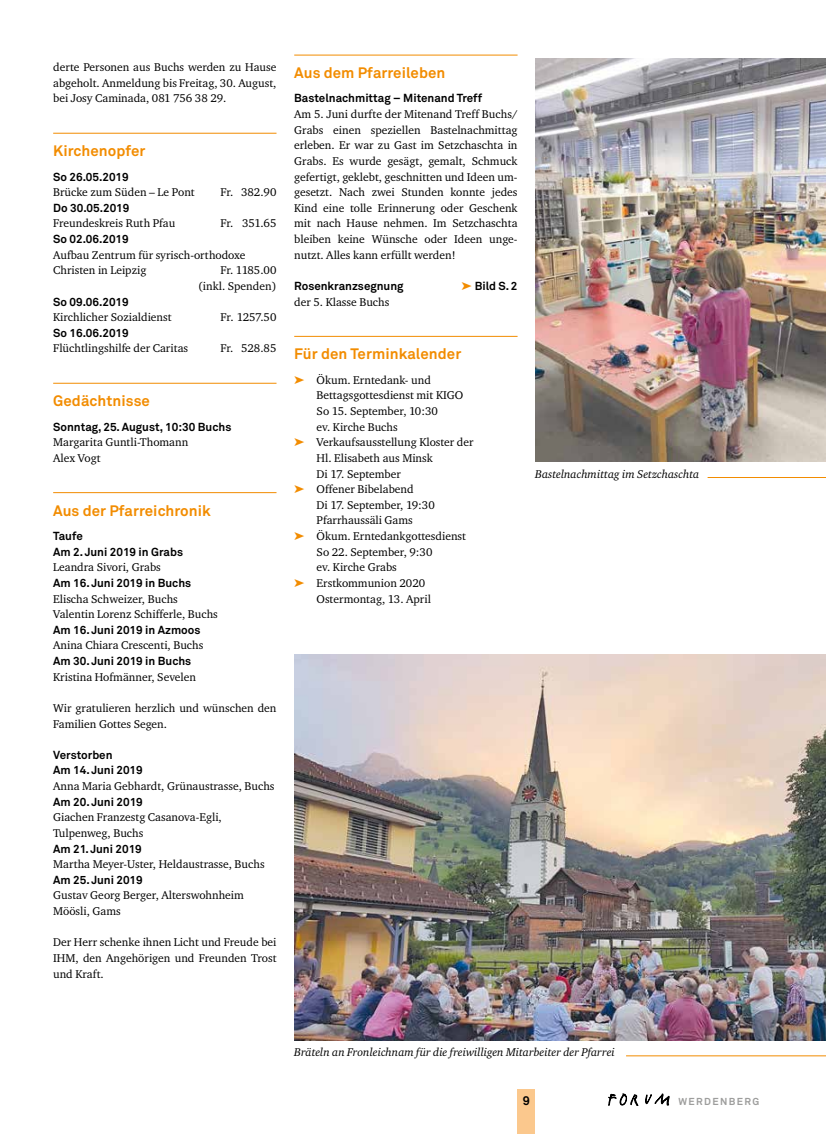
<style>
.page{position:relative;width:826px;height:1134px;background:#fff}
.page>*{position:absolute;margin:0;border:0;box-sizing:border-box;transform-origin:0 0}
.t1{font:700 15px "Akkurat";letter-spacing:.005em;color:#f28c00}
.t2{font:700 12.5px "Akkurat";color:#000}
.t3{font:11.5px/15.6px "Charter ITC";color:#000}
.t4{font:700 11.5px/15.6px "Akkurat";color:#000}
.t5{font:italic 11.5px "Charter ITC";color:#000}
.t6{font:700 10px "Akkurat";letter-spacing:.14em;color:#9d9d9c}
.s1{color:#f28c00}
</style>
<div class="page">
<svg style="left:645px;top:1094px;width:24px;height:11px"></svg>
<svg style="left:608px;top:1094px;width:30px;height:12px"></svg>
<div style="left:517px;top:1090px;width:18px;height:44px;background:#fbc88d"></div>
<hr style="left:53px;top:133px;width:223px;height:1px;background:#f28c00">
<hr style="left:53px;top:383px;width:223px;height:1px;background:#f28c00">
<hr style="left:53px;top:492px;width:223px;height:1px;background:#f28c00">
<hr style="left:294px;top:55px;width:223px;height:1px;background:#f28c00">
<hr style="left:294px;top:336px;width:223px;height:1px;background:#f28c00">
<img style="left:535px;top:58px;width:291px;height:404px">
<img style="left:294px;top:654px;width:532px;height:386px">
<hr style="left:707px;top:477px;width:119px;height:1px;background:#f28c00">
<hr style="left:626px;top:1056px;width:200px;height:1px;background:#f28c00">
<p class="t3" style="left:53px;top:59px;width:225px;text-align:justify">derte Personen aus Buchs werden zu Hause abgeholt. Anmeldung bis Freitag, 30. August, bei Josy Caminada, 081 756 38 29.</p>
<h1 class="t1" style="left:53px;top:141px;width:94px">Kirchenopfer</h1>
<p class="t4" style="left:53px;top:169px;width:77px">So 26.05.2019</p>
<p class="t3" style="left:53px;top:184px;width:143px">Brücke zum Süden – Le Pont</p>
<p class="t3" style="left:220px;top:184px;width:58px">Fr. 382.90</p>
<p class="t4" style="left:53px;top:200px;width:78px">Do 30.05.2019</p>
<p class="t3" style="left:53px;top:215px;width:124px">Freundeskreis Ruth Pfau</p>
<p class="t3" style="left:220px;top:215px;width:58px">Fr. 351.65</p>
<p class="t4" style="left:53px;top:231px;width:77px">So 02.06.2019</p>
<p class="t3" style="left:53px;top:247px;width:194px">Aufbau Zentrum für syrisch-orthodoxe<br>Christen in Leipzig</p>
<p class="t3" style="left:198px;top:262px;width:80px;text-align:right">Fr. 1185.00 (inkl. Spenden)</p>
<p class="t4" style="left:53px;top:294px;width:77px">So 09.06.2019</p>
<p class="t3" style="left:53px;top:309px;width:120px">Kirchlicher Sozialdienst</p>
<p class="t3" style="left:220px;top:309px;width:57px">Fr. 1257.50</p>
<p class="t4" style="left:53px;top:325px;width:77px">So 16.06.2019</p>
<p class="t3" style="left:53px;top:340px;width:136px">Flüchtlingshilfe der Caritas</p>
<p class="t3" style="left:220px;top:340px;width:58px">Fr. 528.85</p>
<h1 class="t1" style="left:53px;top:391px;width:98px">Gedächtnisse</h1>
<p class="t4" style="left:53px;top:419px;width:180px">Sonntag, 25. August, 10:30 Buchs</p>
<p class="t3" style="left:53px;top:434px;width:137px">Margarita Guntli-Thomann<br>Alex Vogt</p>
<h1 class="t1" style="left:53px;top:501px;width:159px">Aus der Pfarreichronik</h1>
<p class="t4" style="left:53px;top:528px;width:131px">Taufe<br>Am 2. Juni 2019 in Grabs</p>
<p class="t3" style="left:53px;top:559px;width:109px">Leandra Sivori, Grabs</p>
<p class="t4" style="left:53px;top:575px;width:139px">Am 16. Juni 2019 in Buchs</p>
<p class="t3" style="left:53px;top:590px;width:166px">Elischa Schweizer, Buchs<br>Valentin Lorenz Schifferle, Buchs</p>
<p class="t4" style="left:53px;top:622px;width:149px">Am 16. Juni 2019 in Azmoos</p>
<p class="t3" style="left:53px;top:637px;width:152px">Anina Chiara Crescenti, Buchs</p>
<p class="t4" style="left:53px;top:653px;width:140px">Am 30. Juni 2019 in Buchs</p>
<p class="t3" style="left:53px;top:669px;width:144px">Kristina Hofmänner, Sevelen</p>
<p class="t3" style="left:53px;top:700px;width:225px">Wir gratulieren herzlich und wünschen den<br>Familien Gottes Segen.</p>
<p class="t4" style="left:53px;top:747px;width:91px">Verstorben<br>Am 14. Juni 2019</p>
<p class="t3" style="left:53px;top:778px;width:223px">Anna Maria Gebhardt, Grünaustrasse, Buchs</p>
<p class="t4" style="left:53px;top:794px;width:91px">Am 20. Juni 2019</p>
<p class="t3" style="left:53px;top:809px;width:170px">Giachen Franzestg Casanova-Egli,<br>Tulpenweg, Buchs</p>
<p class="t4" style="left:53px;top:840px;width:90px">Am 21. Juni 2019</p>
<p class="t3" style="left:53px;top:856px;width:213px">Martha Meyer-Uster, Heldaustrasse, Buchs</p>
<p class="t4" style="left:53px;top:872px;width:91px">Am 25. Juni 2019</p>
<p class="t3" style="left:53px;top:887px;width:192px">Gustav Georg Berger, Alterswohnheim<br>Möösli, Gams</p>
<p class="t3" style="left:53px;top:934px;width:225px;text-align:justify">Der Herr schenke ihnen Licht und Freude bei IHM, den Angehörigen und Freunden Trost und Kraft.</p>
<h1 class="t1" style="left:294px;top:63px;width:153px">Aus dem Pfarreileben</h1>
<p class="t4" style="left:294px;top:90px;width:189px">Bastelnachmittag – Mitenand Treff</p>
<p class="t3" style="left:294px;top:106px;width:225px;text-align:justify">Am 5. Juni durfte der Mitenand Treff Buchs/ Grabs einen speziellen Bastelnachmittag erleben. Er war zu Gast im Setzchaschta in Grabs. Es wurde gesägt, gemalt, Schmuck gefertigt, geklebt, geschnitten und Ideen um&shy;gesetzt. Nach zwei Stunden konnte jedes Kind eine tolle Erinnerung oder Geschenk mit nach Hause nehmen. Im Setzchaschta bleiben keine Wünsche oder Ideen unge&shy;nutzt. Alles kann erfüllt werden!</p>
<p class="t4" style="left:294px;top:278px;width:111px">Rosenkranzsegnung</p>
<p class="t4" style="left:461px;top:278px;width:58px"><span class="s1">➤</span> Bild S. 2</p>
<p class="t3" style="left:294px;top:294px;width:97px">der 5. Klasse Buchs</p>
<h1 class="t1" style="left:294px;top:345px;width:168px">Für den Terminkalender</h1>
<p class="t3" style="left:294px;top:372px;width:138px"><span class="s1">➤</span> Ökum. Erntedank- und</p>
<p class="t3" style="left:316px;top:387px;width:148px">Bettagsgottesdienst mit KIGO</p>
<p class="t3" style="left:316px;top:403px;width:123px">So 15. September, 10:30</p>
<p class="t3" style="left:316px;top:419px;width:83px">ev. Kirche Buchs</p>
<p class="t3" style="left:294px;top:434px;width:181px"><span class="s1">➤</span> Verkaufsausstellung Kloster der</p>
<p class="t3" style="left:316px;top:450px;width:118px">Hl. Elisabeth aus Minsk</p>
<p class="t3" style="left:316px;top:465px;width:86px">Di 17. September</p>
<p class="t3" style="left:294px;top:481px;width:121px"><span class="s1">➤</span> Offener Bibelabend</p>
<p class="t3" style="left:316px;top:497px;width:120px">Di 17. September, 19:30</p>
<p class="t3" style="left:316px;top:512px;width:98px">Pfarrhaussäli Gams</p>
<p class="t3" style="left:294px;top:528px;width:173px"><span class="s1">➤</span> Ökum. Erntedankgottesdienst</p>
<p class="t3" style="left:316px;top:544px;width:117px">So 22. September, 9:30</p>
<p class="t3" style="left:316px;top:559px;width:82px">ev. Kirche Grabs</p>
<p class="t3" style="left:294px;top:575px;width:132px"><span class="s1">➤</span> Erstkommunion 2020</p>
<p class="t3" style="left:316px;top:590px;width:116px">Ostermontag, 13. April</p>
<p class="t5" style="left:535px;top:466px;width:165px">Bastelnachmittag im Setzchaschta</p>
<p class="t5" style="left:294px;top:1045px;width:322px">Bräteln an Fronleichnam für die freiwilligen Mitarbeiter der Pfarrei</p>
<p class="t2" style="left:523px;top:1092px;width:9px">9</p>
<p class="t6" style="left:678px;top:1095px;width:82px">WERDENBERG</p>
</div>
